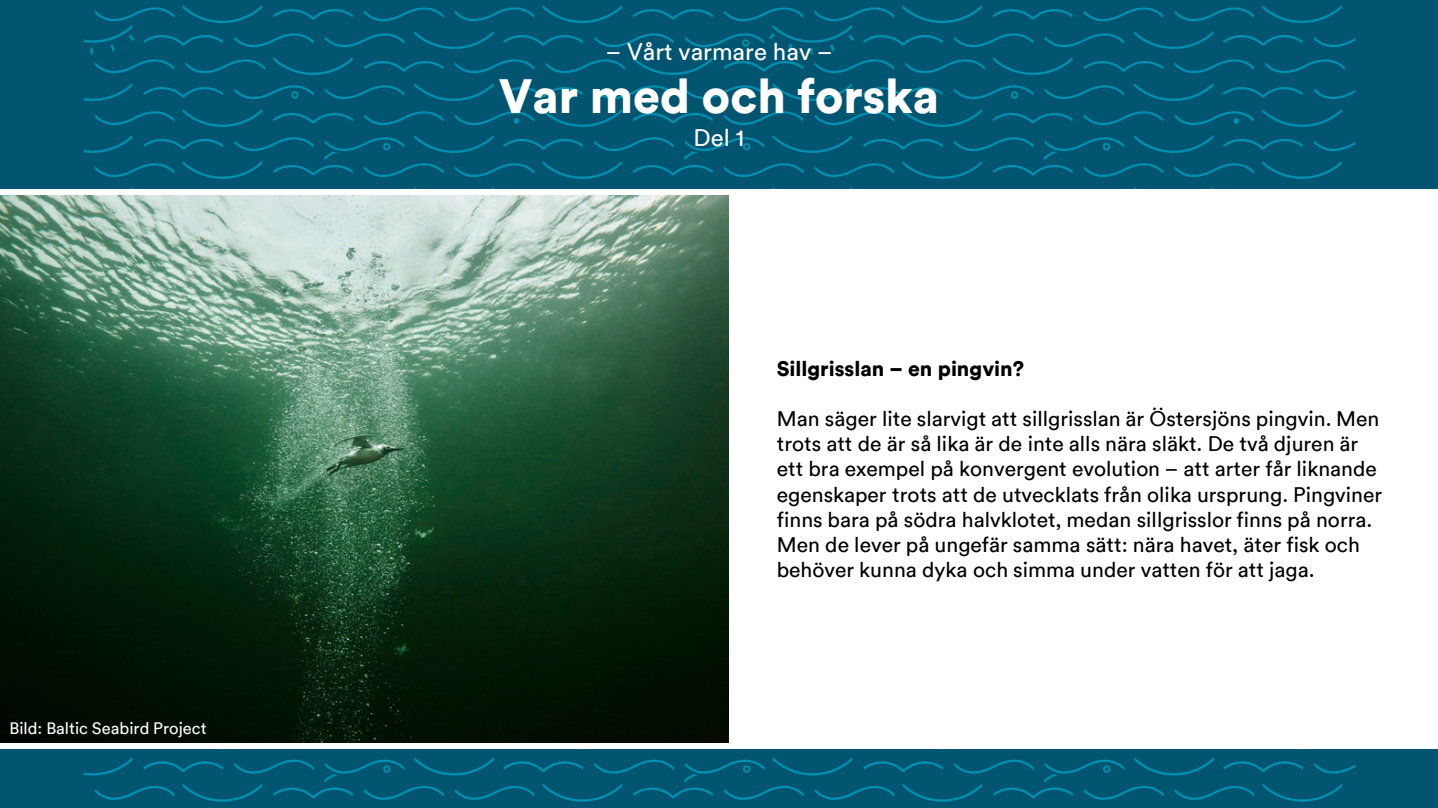
<style>
.page{position:relative;width:1438px;height:808px;background:#fff}
.page>*{position:absolute;margin:0;border:0;box-sizing:border-box;transform-origin:0 0}
.t1{font:900 48px "Circular TT";color:#fff}
.t2{font:24px "Circular TT";color:#fff}
.t3{font:21px/25.2px "Circular TT";color:#000}
.t4{font:900 21px "Circular TT";color:#000}
.t5{font:16.5px "Circular TT";color:#fff}
</style>
<div class="page">
<img style="left:0;top:0;width:1437px;height:189px">
<img style="left:0;top:749px;width:1437px;height:59px">
<img style="left:0;top:195px;width:728px;height:547px">
<p class="t5" style="left:9px;top:718px;width:199px">Bild: Baltic Seabird Project</p>
<p class="t2" style="left:605px;top:37px;width:228px">– Vårt varmare hav –</p>
<p class="t1" style="left:498px;top:64px;width:442px">Var med och forska</p>
<p class="t2" style="left:693px;top:123px;width:52px">Del 1</p>
<p class="t4" style="left:776px;top:354px;width:249px">Sillgrisslan – en pingvin?</p>
<p class="t3" style="left:776px;top:406px;width:606px">Man säger lite slarvigt att sillgrisslan är Östersjöns pingvin. Men trots att de är så lika är de inte alls nära släkt. De två djuren är ett bra exempel på konvergent evolution – att arter får liknande egenskaper trots att de utvecklats från olika ursprung. Pingviner finns bara på södra halvklotet, medan sillgrisslor finns på norra.<br>Men de lever på ungefär samma sätt: nära havet, äter fisk och behöver kunna dyka och simma under vatten för att jaga.</p>
</div>
